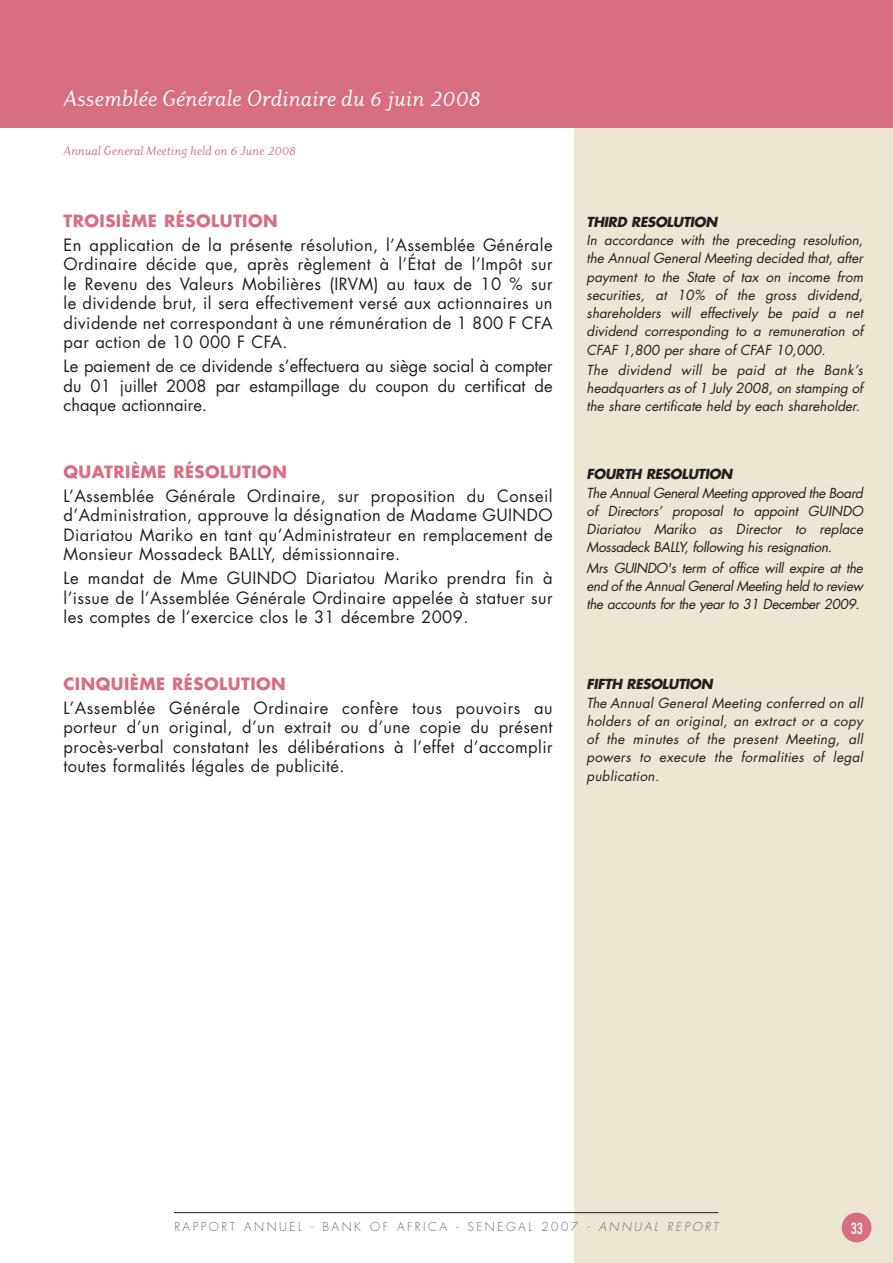
<style>
.page{position:relative;width:893px;height:1263px;background:#fff}
.page>*{position:absolute;margin:0;border:0;box-sizing:border-box;transform-origin:0 0}
.t1{font:italic 24px "Dyadis ITC";color:#fff}
.t2{font:16.5px/19.5px "Futura";letter-spacing:.025em;color:#231f20;text-align:justify}
.t3{font:700 16.5px "Futura";letter-spacing:.025em;color:#d86e81}
.t4{font:condensed 15px "Futura";color:#fff}
.t5{font:italic 13.5px/18.1px "Futura";color:#231f20}
.t6{font:italic 700 13.5px "Futura";letter-spacing:-.03em;color:#231f20}
.t7{font:italic 13.5px "Dyadis ITC";color:#d86e81}
.t8{font:300 12px "Futura";letter-spacing:.21em;color:#6d6e70}
.s1{font-style:italic}
</style>
<div class="page">
<div style="left:574px;top:1px;width:319px;height:1262px;background:#ece6d3"></div>
<div style="left:0;top:1px;width:893px;height:127px;background:#d86e81"></div>
<hr style="left:174px;top:1212px;width:544px;height:1px;background:#231f20">
<div style="left:842px;top:1212px;width:29px;height:30px;background:#d86e81;border-radius:50%"></div>
<h1 class="t1" style="left:64px;top:89px;width:418px">Assemblée Générale Ordinaire du 6 juin 2008</h1>
<p class="t7" style="left:64px;top:145px;width:234px">Annual General Meeting held on 6 June 2008</p>
<p class="t3" style="left:64px;top:213px;width:216px">TROISIÈME RÉSOLUTION</p>
<p class="t2" style="left:64px;top:236px;width:490px">En application de la présente résolution, l’Assemblée Générale Ordinaire décide que, après règlement à l’État de l’Impôt sur le Revenu des Valeurs Mobilières (IRVM) au taux de 10 % sur le dividende brut, il sera effectivement versé aux actionnaires un dividende net correspondant à une rémunération de 1 800 F CFA par action de 10 000 F CFA.</p>
<p class="t2" style="left:64px;top:358px;width:491px">Le paiement de ce dividende s’effectuera au siège social à compter du 01 juillet 2008 par estampillage du coupon du certificat de chaque actionnaire.</p>
<p class="t3" style="left:64px;top:464px;width:225px">QUATRIÈME RÉSOLUTION</p>
<p class="t2" style="left:64px;top:487px;width:490px">L’Assemblée Générale Ordinaire, sur proposition du Conseil d’Administration, approuve la désignation de Madame GUINDO Diariatou Mariko en tant qu’Administrateur en remplacement de Monsieur Mossadeck BALLY, démissionnaire.</p>
<p class="t2" style="left:64px;top:570px;width:490px">Le mandat de Mme GUINDO Diariatou Mariko prendra fin à l’issue de l’Assemblée Générale Ordinaire appelée à statuer sur les comptes de l’exercice clos le 31 décembre 2009.</p>
<p class="t3" style="left:64px;top:676px;width:224px">CINQUIÈME RÉSOLUTION</p>
<p class="t2" style="left:64px;top:699px;width:490px">L’Assemblée Générale Ordinaire confère tous pouvoirs au porteur d’un original, d’un extrait ou d’une copie du présent procès-verbal constatant les délibérations à l’effet d’accomplir toutes formalités légales de publicité.</p>
<p class="t6" style="left:587px;top:216px;width:135px">THIRD RESOLUTION</p>
<p class="t5" style="left:587px;top:232px;width:280px">In accordance with the preceding resolution, the Annual General Meeting decided that, after payment to the State of tax on income from securities, at 10% of the gross dividend, shareholders will effectively be paid a net dividend corresponding to a remuneration of CFAF 1,800 per share of CFAF 10,000.</p>
<p class="t5" style="left:587px;top:362px;width:280px">The dividend will be paid at the Bank’s headquarters as of 1 J uly 2008, on stamping of the share certificate held by each shareholder.</p>
<p class="t6" style="left:587px;top:468px;width:150px">FOURTH RESOLUTION</p>
<p class="t5" style="left:587px;top:485px;width:280px;text-align:justify">The Annual General Meeting approved the Board of Directors’ proposal to appoint GUINDO Diariatou Mariko as Director to replace Mossadeck BALLY, following his resignation.</p>
<p class="t5" style="left:587px;top:560px;width:280px;text-align:justify">Mrs GUINDO's term of office will expire at the end of the AnnualGeneralMeeting held to review the accounts for the year to 31 December 2009.</p>
<p class="t6" style="left:587px;top:678px;width:130px">FIFTH RESOLUTION</p>
<p class="t5" style="left:587px;top:695px;width:280px">The Annual General Meeting conferred on all holders of an original, an extract or a copy of the minutes of the present Meeting, all powers to execute the formalities of legal publication.</p>
<p class="t8" style="left:174px;top:1221px;width:547px">RAPPORT ANNUEL - BANK OF AFRICA - SENEGAL 2007 - <span class="s1">ANNUAL REPORT</span></p>
<p class="t4" style="left:851px;top:1221px;width:14px">33</p>
</div>
